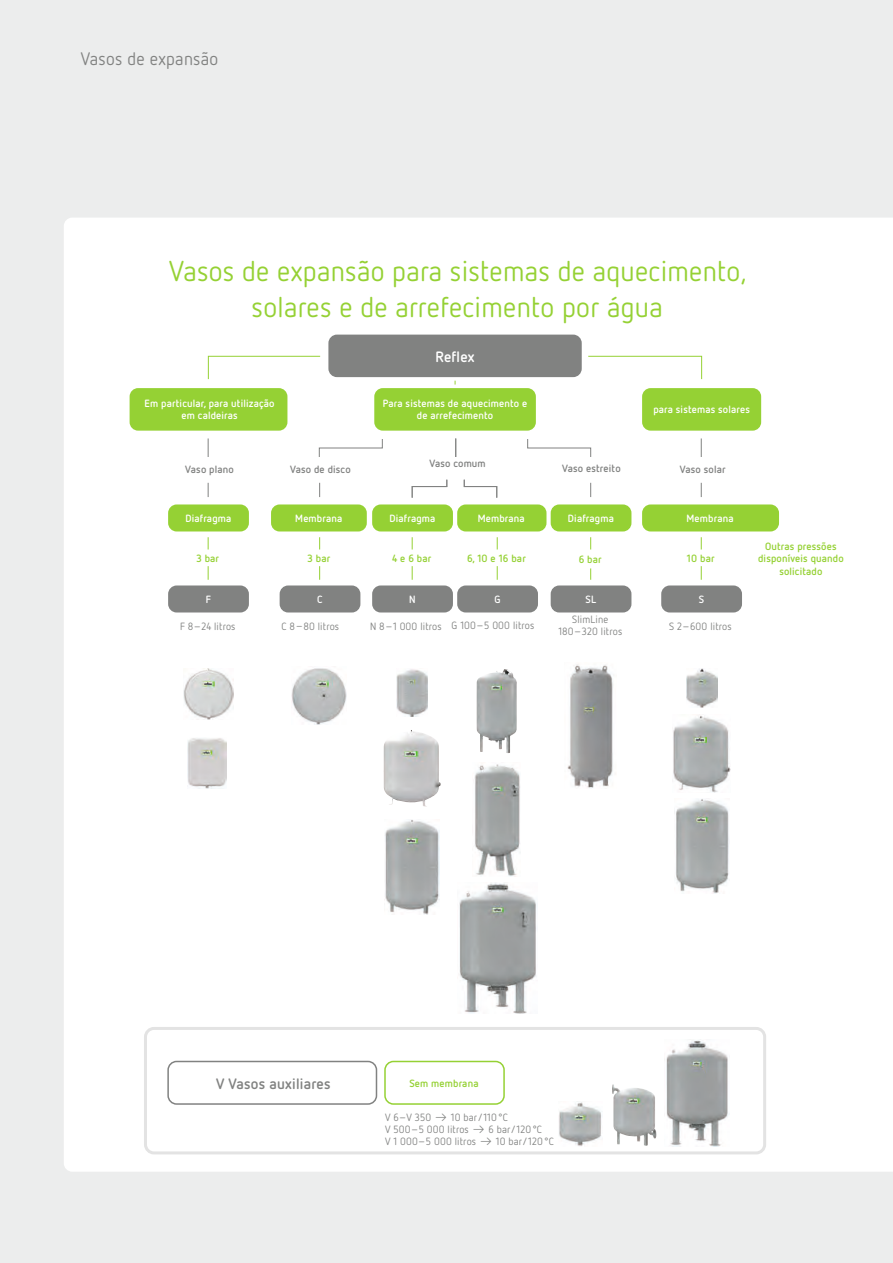
<style>
.page{position:relative;width:893px;height:1263px;background:#eceded}
.page>*{position:absolute;margin:0;border:0;box-sizing:border-box;transform-origin:0 0}
.t1{font:28.5px/36px "Netto OT";letter-spacing:.01em;color:#95d134;text-align:center}
.t2{font:18px "Netto OT";letter-spacing:.015em;color:#818281}
.t3{font:700 15px "Netto OT";letter-spacing:.015em;color:#818281}
.t4{font:700 15px "Netto OT";color:#fff}
.t5{font:10.5px/12px "Netto OT";letter-spacing:.015em;color:#818281;text-align:center}
.t6{font:700 10.5px/12px "Netto OT";letter-spacing:.015em;color:#fff;text-align:center}
.t7{font:700 10.5px/12.6px "Netto OT";letter-spacing:.015em;color:#95d134;text-align:center}
.t8{font:700 10.5px "Netto OT";letter-spacing:.015em;color:#818281}
</style>
<div class="page">
<div style="left:64px;top:218px;width:829px;height:954px;background:#fff"></div>
<img style="left:183px;top:668px;width:50px;height:52px">
<img style="left:292px;top:667px;width:55px;height:57px">
<img style="left:188px;top:737px;width:39px;height:51px">
<img style="left:397px;top:668px;width:30px;height:49px">
<img style="left:383px;top:730px;width:58px;height:76px">
<img style="left:385px;top:819px;width:54px;height:95px">
<img style="left:472px;top:763px;width:49px;height:114px">
<img style="left:458px;top:882px;width:80px;height:132px">
<img style="left:477px;top:669px;width:40px;height:84px">
<img style="left:672px;top:714px;width:59px;height:78px">
<img style="left:686px;top:668px;width:31px;height:39px">
<img style="left:674px;top:798px;width:55px;height:95px">
<img style="left:564px;top:663px;width:52px;height:125px">
<img style="left:612px;top:1084px;width:45px;height:62px">
<img style="left:664px;top:1039px;width:66px;height:108px">
<img style="left:559px;top:1102px;width:44px;height:45px">
<div style="left:100px;top:258px;width:714px;height:59px;background:#fff"></div>
<hr style="left:208px;top:537px;width:1px;height:43px;background:#95d134">
<svg style="left:208px;top:483px;width:1px;height:14px"></svg>
<svg style="left:208px;top:438px;width:1px;height:19px"></svg>
<div style="left:189px;top:549px;width:39px;height:17px;background:#fff;border-radius:8px"></div>
<hr style="left:319px;top:537px;width:1px;height:43px;background:#95d134">
<svg style="left:319px;top:483px;width:1px;height:14px"></svg>
<svg style="left:319px;top:438px;width:64px;height:20px"></svg>
<svg style="left:527px;top:438px;width:64px;height:20px"></svg>
<div style="left:300px;top:549px;width:40px;height:17px;background:#fff;border-radius:8px"></div>
<hr style="left:412px;top:537px;width:1px;height:43px;background:#95d134">
<div style="left:384px;top:549px;width:57px;height:17px;background:#fff;border-radius:8px"></div>
<hr style="left:497px;top:537px;width:1px;height:43px;background:#95d134">
<div style="left:459px;top:549px;width:77px;height:17px;background:#fff;border-radius:8px"></div>
<hr style="left:590px;top:537px;width:1px;height:43px;background:#95d134">
<svg style="left:590px;top:483px;width:1px;height:14px"></svg>
<div style="left:571px;top:549px;width:40px;height:19px;background:#fff;border-radius:9px"></div>
<hr style="left:701px;top:537px;width:1px;height:43px;background:#95d134">
<svg style="left:701px;top:483px;width:1px;height:14px"></svg>
<svg style="left:701px;top:438px;width:1px;height:19px"></svg>
<div style="left:679px;top:549px;width:45px;height:17px;background:#fff;border-radius:8px"></div>
<div style="left:744px;top:537px;width:115px;height:42px;background:#fff;border-radius:9px"></div>
<svg style="left:587px;top:355px;width:115px;height:25px"></svg>
<div style="left:144px;top:1027px;width:622px;height:127px;border:3px solid #e3e3e3;border-radius:9px"></div>
<svg style="left:463px;top:479px;width:34px;height:19px"></svg>
<svg style="left:411px;top:479px;width:37px;height:19px"></svg>
<svg style="left:455px;top:438px;width:1px;height:19px"></svg>
<div style="left:328px;top:335px;width:254px;height:42px;background:#818281;border-radius:9px"></div>
<div style="left:130px;top:388px;width:157px;height:43px;background:#95d134;border-radius:9px"></div>
<div style="left:374px;top:388px;width:162px;height:43px;background:#95d134;border-radius:9px"></div>
<div style="left:551px;top:585px;width:80px;height:27px;background:#818281;border-radius:9px"></div>
<div style="left:457px;top:585px;width:81px;height:27px;background:#818281;border-radius:9px"></div>
<div style="left:372px;top:585px;width:81px;height:27px;background:#818281;border-radius:9px"></div>
<div style="left:280px;top:585px;width:80px;height:27px;background:#818281;border-radius:9px"></div>
<div style="left:168px;top:585px;width:81px;height:27px;background:#818281;border-radius:9px"></div>
<div style="left:642px;top:388px;width:119px;height:43px;background:#95d134;border-radius:9px"></div>
<div style="left:661px;top:585px;width:81px;height:27px;background:#818281;border-radius:9px"></div>
<div style="left:168px;top:504px;width:81px;height:27px;background:#95d134;border-radius:9px"></div>
<div style="left:271px;top:504px;width:96px;height:27px;background:#95d134;border-radius:9px"></div>
<div style="left:372px;top:504px;width:81px;height:27px;background:#95d134;border-radius:9px"></div>
<div style="left:457px;top:504px;width:89px;height:27px;background:#95d134;border-radius:9px"></div>
<div style="left:551px;top:504px;width:80px;height:27px;background:#95d134;border-radius:9px"></div>
<div style="left:642px;top:504px;width:137px;height:27px;background:#95d134;border-radius:9px"></div>
<div style="left:167px;top:1061px;width:210px;height:44px;border:2px solid #818281;border-radius:9px"></div>
<div style="left:384px;top:1061px;width:121px;height:44px;border:2px solid #95d134;border-radius:9px"></div>
<svg style="left:208px;top:355px;width:113px;height:25px"></svg>
<h2 class="t2" style="left:81px;top:48px;width:139px">Vasos de expansão</h2>
<h1 class="t1" style="left:169px;top:252px;width:579px">Vasos de expansão para sistemas de aquecimento, solares e de arrefecimento por água</h1>
<h3 class="t4" style="left:435px;top:347px;width:41px">Reflex</h3>
<p class="t6" style="left:145px;top:397px;width:131px">Em particular, para utilização em caldeiras</p>
<p class="t6" style="left:383px;top:397px;width:146px">Para sistemas de aquecimento e de arrefecimento</p>
<p class="t6" style="left:653px;top:403px;width:98px">para sistemas solares</p>
<p class="t8" style="left:185px;top:462px;width:50px">Vaso plano</p>
<p class="t8" style="left:290px;top:462px;width:62px">Vaso de disco</p>
<p class="t8" style="left:429px;top:456px;width:58px">Vaso comum</p>
<p class="t8" style="left:562px;top:462px;width:60px">Vaso estreito</p>
<p class="t8" style="left:680px;top:462px;width:47px">Vaso solar</p>
<p class="t6" style="left:185px;top:512px;width:47px">Diafragma</p>
<p class="t6" style="left:295px;top:512px;width:48px">Membrana</p>
<p class="t6" style="left:389px;top:512px;width:47px">Diafragma</p>
<p class="t6" style="left:478px;top:512px;width:48px">Membrana</p>
<p class="t6" style="left:568px;top:512px;width:47px">Diafragma</p>
<p class="t6" style="left:687px;top:512px;width:48px">Membrana</p>
<p class="t7" style="left:196px;top:552px;width:24px">3 bar</p>
<p class="t7" style="left:307px;top:552px;width:24px">3 bar</p>
<p class="t7" style="left:392px;top:552px;width:41px">4 e 6 bar</p>
<p class="t7" style="left:467px;top:552px;width:60px">6, 10 e 16 bar</p>
<p class="t7" style="left:579px;top:553px;width:24px">6 bar</p>
<p class="t7" style="left:687px;top:552px;width:29px">10 bar</p>
<p class="t6" style="left:206px;top:593px;width:7px">F</p>
<p class="t6" style="left:317px;top:593px;width:7px">C</p>
<p class="t6" style="left:409px;top:593px;width:8px">N</p>
<p class="t6" style="left:494px;top:593px;width:8px">G</p>
<p class="t6" style="left:586px;top:593px;width:12px">SL</p>
<p class="t6" style="left:699px;top:593px;width:7px">S</p>
<p class="t5" style="left:180px;top:620px;width:57px">F 8–24 litros</p>
<p class="t5" style="left:282px;top:620px;width:59px">C 8–80 litros</p>
<p class="t5" style="left:370px;top:620px;width:73px">N 8–1 000 litros</p>
<p class="t5" style="left:452px;top:619px;width:84px">G 100–5 000 litros</p>
<p class="t5" style="left:558px;top:613px;width:65px">SlimLine<br>180–320 litros</p>
<p class="t5" style="left:669px;top:620px;width:64px">S 2–600 litros</p>
<p class="t7" style="left:758px;top:539px;width:87px">Outras pressões disponíveis quando solicitado</p>
<h3 class="t3" style="left:216px;top:1074px;width:116px">V Vasos auxiliares</h3>
<p class="t7" style="left:409px;top:1076px;width:71px">Sem membrana</p>
<p class="t5" style="left:385px;top:1111px;width:170px;text-align:left">V 6–V 350 → 10 bar/110 °C<br>V 500–5 000 litros → 6 bar/120 °C<br>V 1 000–5 000 litros → 10 bar/120 °C</p>
</div>
